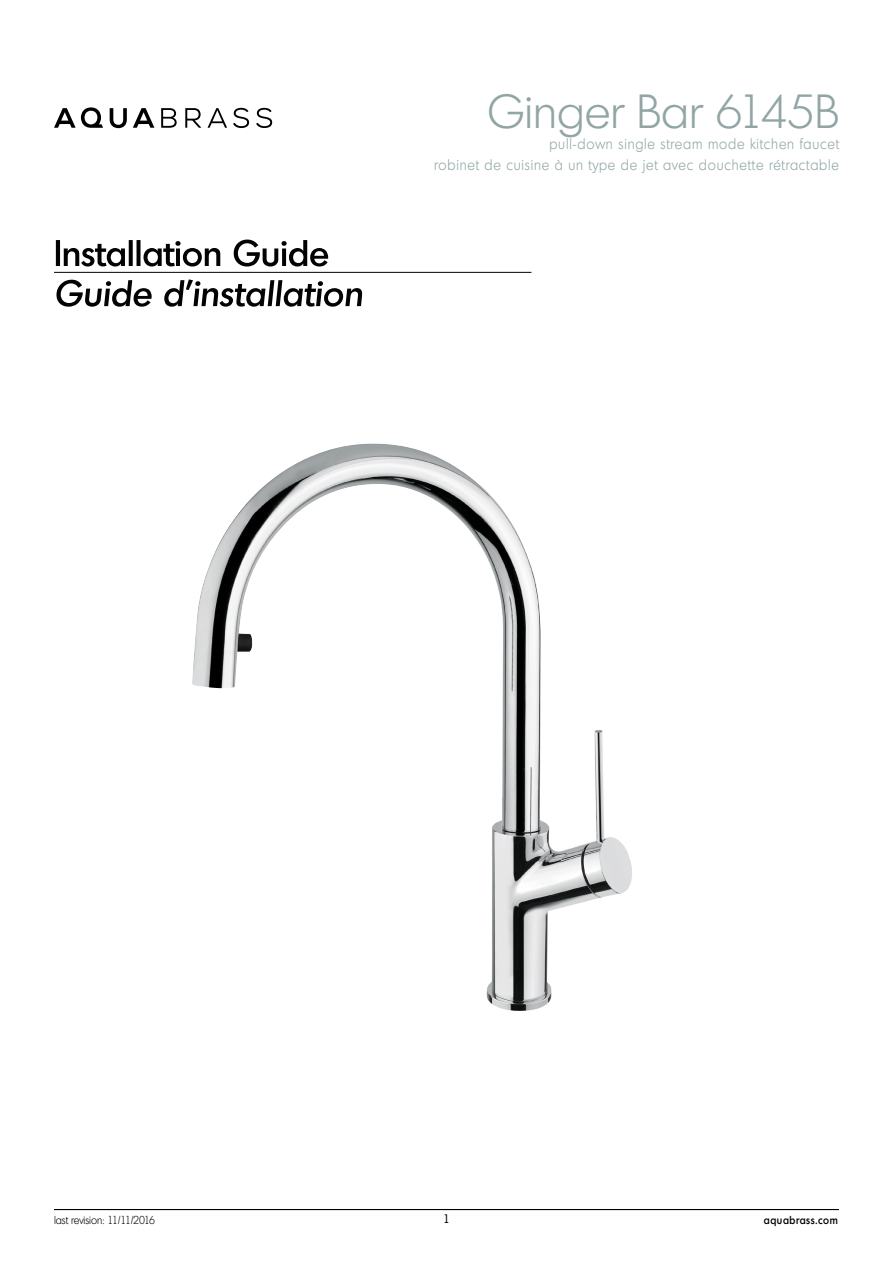
<style>
.page{position:relative;width:893px;height:1263px;background:#fff}
.page>*{position:absolute;margin:0;border:0;box-sizing:border-box;transform-origin:0 0}
.t1{font:300 46.5px "Montreal Serial";color:#91a5a5}
.t2{font:300 15px/21px "Montreal Serial";letter-spacing:.06em;color:#91a5a5;text-align:right;scale:.9 1}
.t3{font:12px "Montreal Serial";color:#000}
.t4{font:300 11.25px "Montreal Serial";color:#000;scale:.9 1}
.t5{font:500 11.25px "Montreal Serial";letter-spacing:.06em;color:#000;scale:.9 1}
</style>
<div class="page">
<hr style="left:54px;top:1209px;width:785px;height:1px;background:#000">
<svg style="left:110px;top:108px;width:17px;height:20px"></svg>
<svg style="left:133px;top:108px;width:21px;height:20px"></svg>
<svg style="left:161px;top:108px;width:16px;height:20px"></svg>
<svg style="left:185px;top:108px;width:16px;height:20px"></svg>
<svg style="left:208px;top:108px;width:19px;height:20px"></svg>
<svg style="left:233px;top:108px;width:16px;height:20px"></svg>
<svg style="left:256px;top:108px;width:16px;height:20px"></svg>
<svg style="left:54px;top:107px;width:49px;height:21px"></svg>
<svg style="left:56px;top:279px;width:306px;height:28px"></svg>
<hr style="left:54px;top:272px;width:477px;height:1px;background:#000">
<svg style="left:56px;top:240px;width:272px;height:26px"></svg>
<img style="left:192px;top:443px;width:440px;height:568px">
<h1 class="t1" style="left:487px;top:83px;width:353px">Ginger Bar 6145B</h1>
<p class="t2" style="left:434px;top:133px;width:451px">pull-down single stream mode kitchen faucet<br>robinet de cuisine à un type de jet avec douchette rétractable</p>
<p class="t3" style="left:443px;top:1210px;width:8px">1</p>
<p class="t4" style="left:54px;top:1213px;width:114px">last revision: 11/11/2016</p>
<p class="t5" style="left:764px;top:1213px;width:84px">aquabrass.com</p>
</div>
